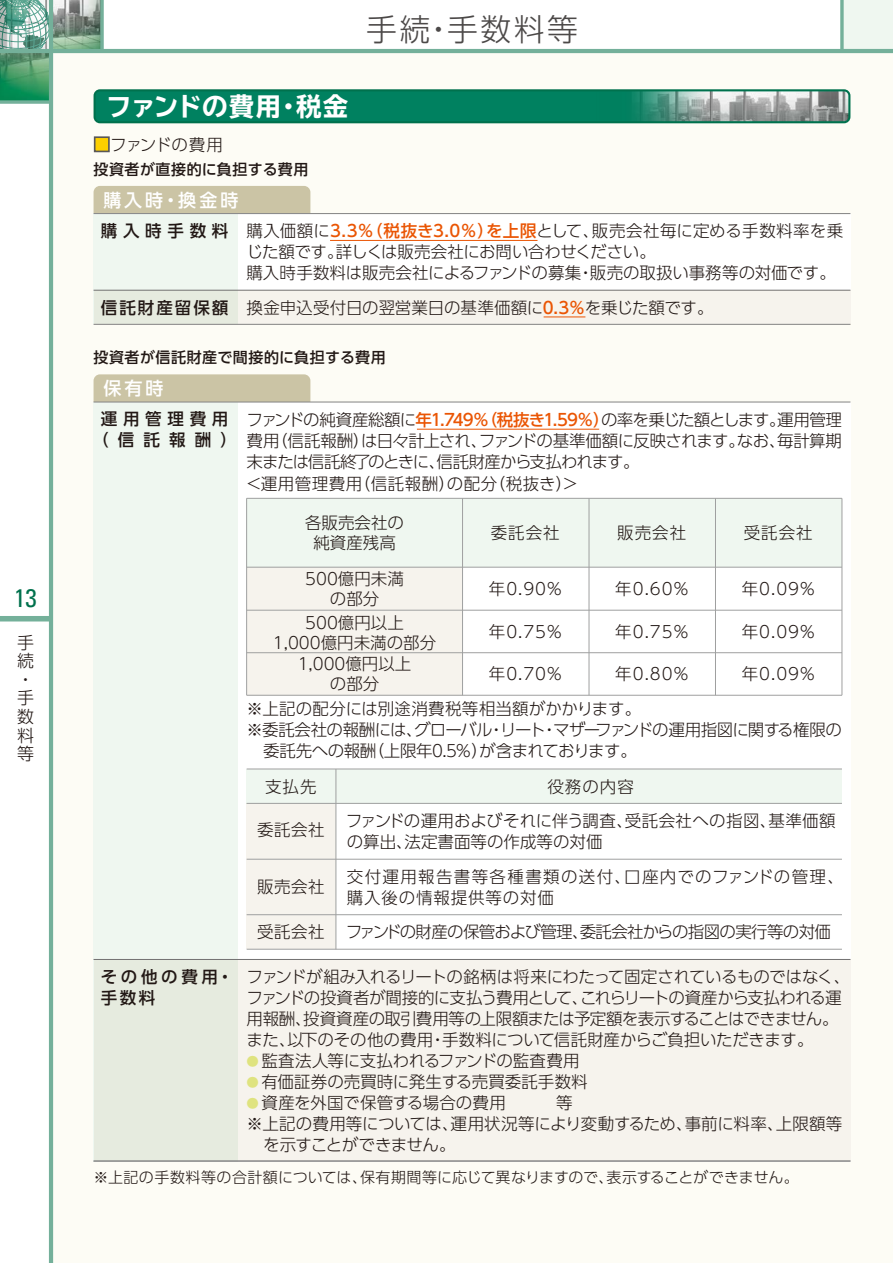
<style>
.page{position:relative;width:893px;height:1263px;background:#fff}
.page>*{position:absolute;margin:0;border:0;box-sizing:border-box;transform-origin:0 0}
.t1{font:300 30.9px "UD Shin Go Pro";letter-spacing:.08em;color:#4c4948}
.t2{font:700 expanded 25.5px "TBUD Go Std";color:#fff}
.t3{font:condensed 25.5px "Univers";color:#00714d}
.t4{font:500 18px "UD Shin Go Pro";letter-spacing:.17em;color:#fff}
.t5{font:300 16.95px/18.6px "UD Shin Go Pro";color:#221815}
.t6{font:300 16.5px/19.8px "UD Shin Go Pro";letter-spacing:-.015em;color:#221815;text-align:center}
.t7{font:300 16.5px/21.5px "UD Shin Go Pro";letter-spacing:-.045em;color:#221815}
.t8{font:300 16.5px/21px "UD Shin Go Pro";letter-spacing:-.035em;color:#221815}
.t9{font:300 16.5px "UD Shin Go Pro";letter-spacing:-.04em;color:#221815}
.t10{font:300 16.5px/21px "UD Shin Go Pro";letter-spacing:.075em;color:#221815}
.t11{font:300 16.5px "UD Shin Go Pro";letter-spacing:.01em;color:#221815}
.t12{font:500 16.5px/21.3px "UD Shin Go Pro";letter-spacing:.345em;color:#221815;text-align:center}
.t13{font:500 16.5px/21.3px "UD Shin Go Pro";letter-spacing:.22em;color:#221815}
.t14{font:500 16.5px "UD Shin Go Pro";letter-spacing:.12em;color:#221815}
.t15{font:300 15px "UD Shin Go Pro";color:#221815}
.t16{font:500 15px "UD Shin Go Pro";letter-spacing:.035em;color:#221815}
.s1{color:#fdd000}
.s2{font-weight:500}
.s3{font-weight:500;color:#ea5504}
.s4{font-size:12.3px;color:#dfe37f}
</style>
<div class="page">
<img style="left:0;top:53px;width:49px;height:47px">
<svg style="left:0;top:0;width:49px;height:49px"></svg>
<img style="left:53px;top:0;width:47px;height:49px">
<div style="left:842px;top:0;width:51px;height:51px;background:#eff7f0"></div>
<div style="left:0;top:616px;width:51px;height:5px;background:#74b09a"></div>
<div style="left:51px;top:51px;width:842px;height:1212px;background:#fdfcf5"></div>
<hr style="left:49px;top:0;width:4px;height:1263px;background:#74b09a">
<hr style="left:0;top:49px;width:893px;height:4px;background:#74b09a">
<svg style="left:0;top:100px;width:49px;height:4px"></svg>
<svg style="left:100px;top:0;width:4px;height:49px"></svg>
<svg style="left:840px;top:0;width:4px;height:49px"></svg>
<div style="left:94px;top:186px;width:216px;height:34px;background:#cbc4a5;border-radius:6px"></div>
<div style="left:94px;top:374px;width:216px;height:34px;background:#cbc4a5;border-radius:6px"></div>
<div style="left:94px;top:214px;width:756px;height:110px;background:#fff"></div>
<div style="left:94px;top:214px;width:144px;height:110px;background:#eff7f0"></div>
<div style="left:94px;top:290px;width:756px;height:34px;background:linear-gradient(to right,#eceee4,#faf5f0)"></div>
<div style="left:94px;top:402px;width:756px;height:759px;background:#fff"></div>
<div style="left:94px;top:402px;width:144px;height:759px;background:#eff7f0"></div>
<div style="left:94px;top:959px;width:756px;height:202px;background:linear-gradient(to right,#eceee4,#faf5f1)"></div>
<div style="left:247px;top:769px;width:595px;height:34px;background:#eff7f0"></div>
<div style="left:247px;top:803px;width:89px;height:146px;background:#f6f3ed"></div>
<hr style="left:247px;top:859px;width:595px;height:1px;background:#9fa0a0">
<hr style="left:247px;top:914px;width:595px;height:1px;background:#9fa0a0">
<hr style="left:247px;top:768px;width:595px;height:1px;background:#9fa0a0">
<hr style="left:247px;top:803px;width:595px;height:1px;background:#9fa0a0">
<hr style="left:335px;top:769px;width:1px;height:180px;background:#9fa0a0">
<hr style="left:247px;top:949px;width:595px;height:1px;background:#9fa0a0">
<hr style="left:94px;top:324px;width:756px;height:1px;background:#898989">
<hr style="left:94px;top:213px;width:756px;height:1px;background:#898989">
<hr style="left:94px;top:290px;width:756px;height:1px;background:#727171">
<hr style="left:94px;top:401px;width:756px;height:1px;background:#898989">
<hr style="left:94px;top:1160px;width:756px;height:1px;background:#898989">
<hr style="left:94px;top:959px;width:756px;height:1px;background:#727171">
<svg style="left:94px;top:89px;width:756px;height:34px;background:#03805f"></svg>
<img style="left:594px;top:91px;width:254px;height:30px">
<hr style="left:330px;top:240px;width:207px;height:1px;background:#ea5504">
<hr style="left:544px;top:317px;width:41px;height:1px;background:#ea5504">
<div style="left:94px;top:136px;width:16px;height:16px;border:2px solid #595757"></div>
<hr style="left:417px;top:429px;width:182px;height:1px;background:#ea5504">
<div style="left:247px;top:498px;width:595px;height:69px;background:#eff7f0"></div>
<div style="left:247px;top:567px;width:216px;height:128px;background:#f6f3ed"></div>
<hr style="left:247px;top:610px;width:595px;height:1px;background:#9fa0a0">
<hr style="left:247px;top:652px;width:595px;height:1px;background:#9fa0a0">
<hr style="left:247px;top:695px;width:595px;height:1px;background:#9fa0a0">
<hr style="left:247px;top:498px;width:595px;height:1px;background:#9fa0a0">
<hr style="left:247px;top:567px;width:595px;height:1px;background:#9fa0a0">
<hr style="left:462px;top:498px;width:1px;height:197px;background:#9fa0a0">
<hr style="left:246px;top:498px;width:1px;height:197px;background:#9fa0a0">
<hr style="left:589px;top:498px;width:1px;height:197px;background:#9fa0a0">
<hr style="left:715px;top:498px;width:1px;height:197px;background:#9fa0a0">
<hr style="left:841px;top:498px;width:1px;height:197px;background:#9fa0a0">
<h2 class="t3" style="left:14px;top:582px;width:24px">13</h2>
<p class="t5" style="left:17px;top:632px;width:18px">手続・手数料等</p>
<h1 class="t1" style="left:366px;top:4px;width:213px">手続・手数料等</h1>
<h2 class="t2" style="left:106px;top:92px;width:244px">ファンドの費用・税金</h2>
<p class="t6" style="left:94px;top:134px;width:131px"><span class="s1">■</span>ファンドの費用</p>
<p class="t16" style="left:94px;top:157px;width:216px">投資者が直接的に負担する費用</p>
<p class="t4" style="left:103px;top:185px;width:137px">購入時・換金時</p>
<p class="t6" style="left:247px;top:220px;width:598px;line-height:21px;text-align:left;text-indent:-146px"><span class="s2">購入時手数料</span> 購入価額に<span class="s3">3.3％（税抜き3.0％）を上限</span>として、販売会社毎に定める手数料率を乗じた額です。詳しくは販売会社にお問い合わせください。<br>購入時手数料は販売会社によるファンドの募集・販売の取扱い事務等の対価です。</p>
<p class="t6" style="left:247px;top:297px;width:469px">換金申込受付日の翌営業日の基準価額に<span class="s3">0.3％</span>を乗じた額です。</p>
<p class="t14" style="left:101px;top:294px;width:129px">信託財産留保額</p>
<p class="t16" style="left:94px;top:345px;width:294px">投資者が信託財産で間接的に負担する費用</p>
<p class="t4" style="left:103px;top:374px;width:62px">保有時</p>
<p class="t12" style="left:92px;top:408px;width:146px">運用管理費用（信託報酬）</p>
<p class="t13" style="left:101px;top:965px;width:134px">その他の費用・手数料</p>
<p class="t7" style="left:245px;top:408px;width:598px">ファンドの純資産総額に<span class="s3">年1.749％（税抜き1.59％）</span>の率を乗じた額とします。運用管理費用（信託報酬）は日々計上され、ファンドの基準価額に反映されます。なお、毎計算期末または信託終了のときに、信託財産から支払われます。<br>＜運用管理費用（信託報酬）の配分（税抜き）＞</p>
<p class="t6" style="left:305px;top:512px;width:100px">各販売会社の純資産残高</p>
<p class="t6" style="left:305px;top:568px;width:100px">500億円未満の部分</p>
<p class="t6" style="left:273px;top:612px;width:165px">500億円以上<br>1,000億円未満の部分</p>
<p class="t6" style="left:298px;top:653px;width:115px">1,000億円以上の部分</p>
<p class="t6" style="left:491px;top:522px;width:70px">委託会社</p>
<p class="t6" style="left:489px;top:578px;width:75px">年0.90％</p>
<p class="t6" style="left:489px;top:621px;width:75px">年0.75％</p>
<p class="t6" style="left:489px;top:664px;width:75px">年0.70％</p>
<p class="t6" style="left:617px;top:522px;width:70px">販売会社</p>
<p class="t6" style="left:615px;top:578px;width:75px">年0.60％</p>
<p class="t6" style="left:615px;top:621px;width:75px">年0.75％</p>
<p class="t6" style="left:615px;top:664px;width:75px">年0.80％</p>
<p class="t6" style="left:744px;top:522px;width:70px">受託会社</p>
<p class="t6" style="left:742px;top:578px;width:75px">年0.09％</p>
<p class="t6" style="left:742px;top:621px;width:75px">年0.09％</p>
<p class="t6" style="left:742px;top:664px;width:75px">年0.09％</p>
<p class="t11" style="left:247px;top:696px;width:396px">※上記の配分には別途消費税等相当額がかかります。</p>
<p class="t7" style="left:247px;top:719px;width:597px">※委託会社の報酬には、グローバル・リート・マザーファンドの運用指図に関する権限の</p>
<p class="t6" style="left:263px;top:740px;width:375px">委託先への報酬（上限年0.5％）が含まれております。</p>
<p class="t6" style="left:265px;top:776px;width:53px">支払先</p>
<p class="t6" style="left:257px;top:819px;width:69px">委託会社</p>
<p class="t6" style="left:257px;top:876px;width:69px">販売会社</p>
<p class="t6" style="left:257px;top:921px;width:69px">受託会社</p>
<p class="t6" style="left:547px;top:776px;width:88px">役務の内容</p>
<p class="t6" style="left:346px;top:810px;width:491px;line-height:21px;text-align:left">ファンドの運用およびそれに伴う調査、受託会社への指図、基準価額の算出、法定書面等の作成等の対価</p>
<p class="t10" style="left:347px;top:865px;width:499px">交付運用報告書等各種書類の送付、口座内でのファンドの管理、購入後の情報提供等の対価</p>
<p class="t9" style="left:346px;top:918px;width:487px">ファンドの財産の保管および管理、委託会社からの指図の実行等の対価</p>
<p class="t8" style="left:247px;top:966px;width:605px">ファンドが組み入れるリートの銘柄は将来にわたって固定されているものではなく、ファンドの投資者が間接的に支払う費用として、これらリートの資産から支払われる運用報酬、投資資産の取引費用等の上限額または予定額を表示することはできません。また、以下のその他の費用・手数料について信託財産からご負担いただきます。</p>
<p class="t6" style="left:247px;top:1050px;width:335px"><span class="s4">●</span> 監査法人等に支払われるファンドの監査費用</p>
<p class="t6" style="left:247px;top:1071px;width:343px"><span class="s4">●</span> 有価証券の売買時に発生する売買委託手数料</p>
<p class="t6" style="left:247px;top:1092px;width:327px"><span class="s4">●</span> 資産を外国で保管する場合の費用　　　等</p>
<p class="t6" style="left:247px;top:1113px;width:597px">※上記の費用等については、運用状況等により変動するため、事前に料率、上限額等</p>
<p class="t9" style="left:263px;top:1131px;width:194px">を示すことができません。</p>
<p class="t15" style="left:94px;top:1165px;width:707px">※上記の手数料等の合計額については、保有期間等に応じて異なりますので、表示することができません。</p>
</div>
